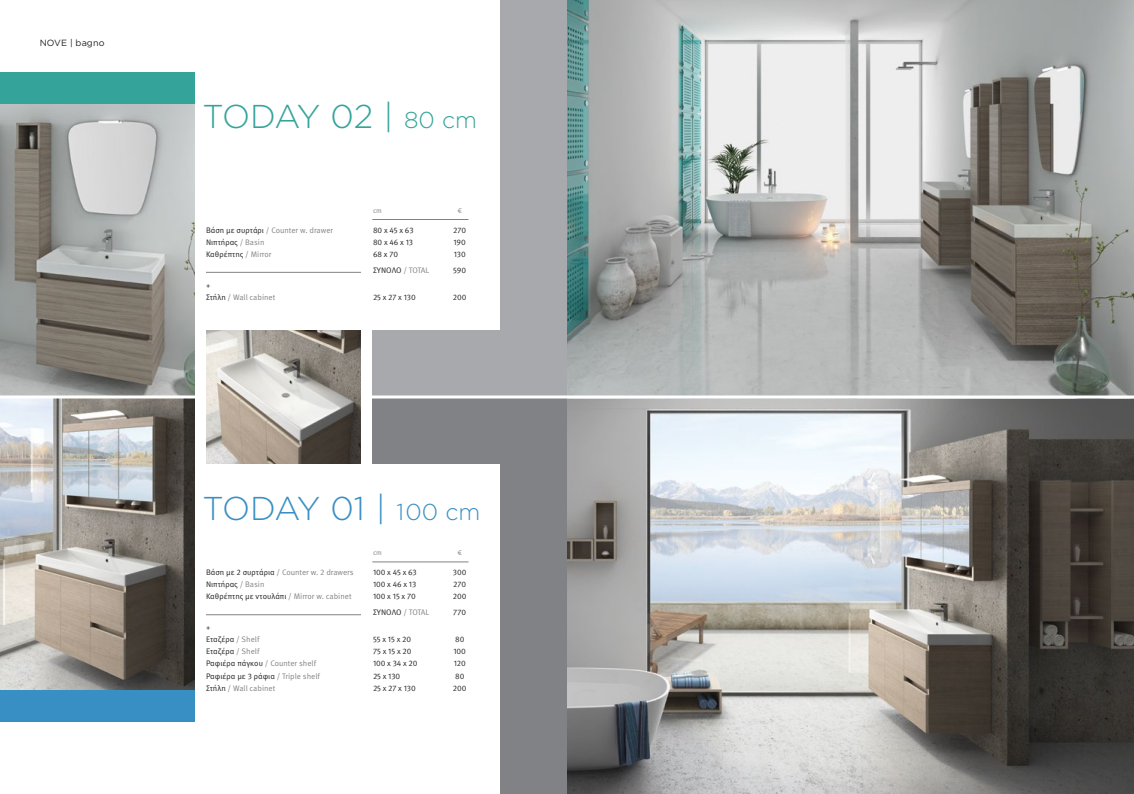
<style>
.page{position:relative;width:1134px;height:794px;background:#fff}
.page>*{position:absolute;margin:0;border:0;box-sizing:border-box;transform-origin:0 0}
.t1{font:300 33px "Gotham Greek";letter-spacing:-.045em;color:#388fc4}
.t2{font:300 33px "Gotham Greek";letter-spacing:-.045em;color:#34a49a}
.t3{font:9px "Gotham Greek";letter-spacing:.01em;color:#231f20}
.t4{font:8px/12px "Meta Pro";color:#231f20}
.t5{font:8px/12px "Meta Pro";color:#808285}
.t6{font:7px "Meta Pro";color:#808285}
.s1{font-size:23px}
.s2{color:#231f20}
.s3{color:#808285}
</style>
<div class="page">
<img style="left:567px;top:0;width:567px;height:794px">
<img style="left:0;top:104px;width:194px;height:586px">
<div style="left:500px;top:0;width:67px;height:397px;background:#a7a9ac"></div>
<div style="left:500px;top:397px;width:67px;height:397px;background:#808285"></div>
<div style="left:372px;top:330px;width:193px;height:67px;background:#a7a9ac"></div>
<div style="left:372px;top:397px;width:193px;height:66px;background:#808285"></div>
<div style="left:0;top:72px;width:195px;height:32px;background:#34a49a"></div>
<div style="left:0;top:690px;width:194px;height:31px;background:#388fc4"></div>
<hr style="left:0;top:395px;width:1134px;height:3px;background:#fff">
<hr style="left:206px;top:272px;width:155px;height:1px;background:#808285">
<hr style="left:206px;top:614px;width:155px;height:1px;background:#808285">
<hr style="left:372px;top:219px;width:96px;height:1px;background:#808285">
<hr style="left:372px;top:561px;width:96px;height:1px;background:#808285">
<img style="left:206px;top:330px;width:155px;height:133px">
<p class="t3" style="left:40px;top:38px;width:66px">NOVE | bagno</p>
<h1 class="t2" style="left:202px;top:98px;width:276px">TODAY 02 | <span class="s1">80 cm</span></h1>
<p class="t6" style="left:373px;top:206px;width:10px">cm</p>
<p class="t6" style="left:457px;top:206px;width:6px">€</p>
<p class="t5" style="left:206px;top:224px;width:129px"><span class="s2">Βάση με συρτάρι</span> / Counter w. drawer</p>
<p class="t4" style="left:373px;top:224px;width:42px">80 x 45 x 63</p>
<p class="t4" style="left:453px;top:224px;width:15px">270</p>
<p class="t4" style="left:206px;top:236px;width:60px">Νιπτήρας <span class="s3">/ Basin</span></p>
<p class="t4" style="left:373px;top:236px;width:42px">80 x 46 x 13</p>
<p class="t4" style="left:453px;top:236px;width:14px">190</p>
<p class="t4" style="left:206px;top:248px;width:67px">Καθρέπτης <span class="s3">/ Mirror</span></p>
<p class="t4" style="left:373px;top:248px;width:27px">68 x 70</p>
<p class="t4" style="left:454px;top:248px;width:14px">130</p>
<p class="t4" style="left:373px;top:264px;width:58px">ΣΥΝΟΛΟ <span class="s3">/ TOTAL</span></p>
<p class="t4" style="left:453px;top:264px;width:15px">590</p>
<p class="t5" style="left:206px;top:279px;width:71px"><span class="s2">+<br>Στήλη</span> / Wall cabinet</p>
<p class="t4" style="left:373px;top:291px;width:44px">25 x 27 x 130</p>
<p class="t4" style="left:453px;top:291px;width:15px">200</p>
<h1 class="t1" style="left:202px;top:491px;width:279px">TODAY 01 | <span class="s1">100 cm</span></h1>
<p class="t6" style="left:373px;top:548px;width:10px">cm</p>
<p class="t6" style="left:457px;top:548px;width:6px">€</p>
<p class="t5" style="left:206px;top:567px;width:149px"><span class="s2">Βάση με 2 συρτάρια</span> / Counter w. 2 drawers</p>
<p class="t4" style="left:373px;top:567px;width:45px">100 x 45 x 63</p>
<p class="t4" style="left:453px;top:567px;width:15px">300</p>
<p class="t4" style="left:206px;top:579px;width:60px">Νιπτήρας <span class="s3">/ Basin</span></p>
<p class="t4" style="left:373px;top:579px;width:45px">100 x 46 x 13</p>
<p class="t4" style="left:453px;top:579px;width:15px">270</p>
<p class="t4" style="left:206px;top:591px;width:147px">Καθρέπτης με ντουλάπι <span class="s3">/ Mirror w. cabinet</span></p>
<p class="t4" style="left:373px;top:591px;width:44px">100 x 15 x 70</p>
<p class="t4" style="left:453px;top:591px;width:15px">200</p>
<p class="t4" style="left:373px;top:607px;width:58px">ΣΥΝΟΛΟ <span class="s3">/ TOTAL</span></p>
<p class="t4" style="left:453px;top:607px;width:14px">770</p>
<p class="t4" style="left:206px;top:622px;width:55px">+<br>Εταζέρα <span class="s3">/ Shelf</span></p>
<p class="t4" style="left:373px;top:634px;width:40px">55 x 15 x 20</p>
<p class="t4" style="left:455px;top:634px;width:11px">80</p>
<p class="t4" style="left:206px;top:646px;width:55px">Εταζέρα <span class="s3">/ Shelf</span></p>
<p class="t4" style="left:373px;top:646px;width:40px">75 x 15 x 20</p>
<p class="t4" style="left:453px;top:646px;width:14px">100</p>
<p class="t4" style="left:206px;top:658px;width:112px">Ραφιέρα πάγκου <span class="s3">/ Counter shelf</span></p>
<p class="t4" style="left:373px;top:658px;width:46px">100 x 34 x 20</p>
<p class="t4" style="left:454px;top:658px;width:14px">120</p>
<p class="t4" style="left:206px;top:670px;width:116px">Ραφιέρα με 3 ράφια <span class="s3">/ Triple shelf</span></p>
<p class="t4" style="left:373px;top:670px;width:29px">25 x 130</p>
<p class="t4" style="left:455px;top:670px;width:11px">80</p>
<p class="t5" style="left:206px;top:682px;width:71px"><span class="s2">Στήλη</span> / Wall cabinet</p>
<p class="t4" style="left:373px;top:682px;width:44px">25 x 27 x 130</p>
<p class="t4" style="left:453px;top:682px;width:15px">200</p>
</div>
